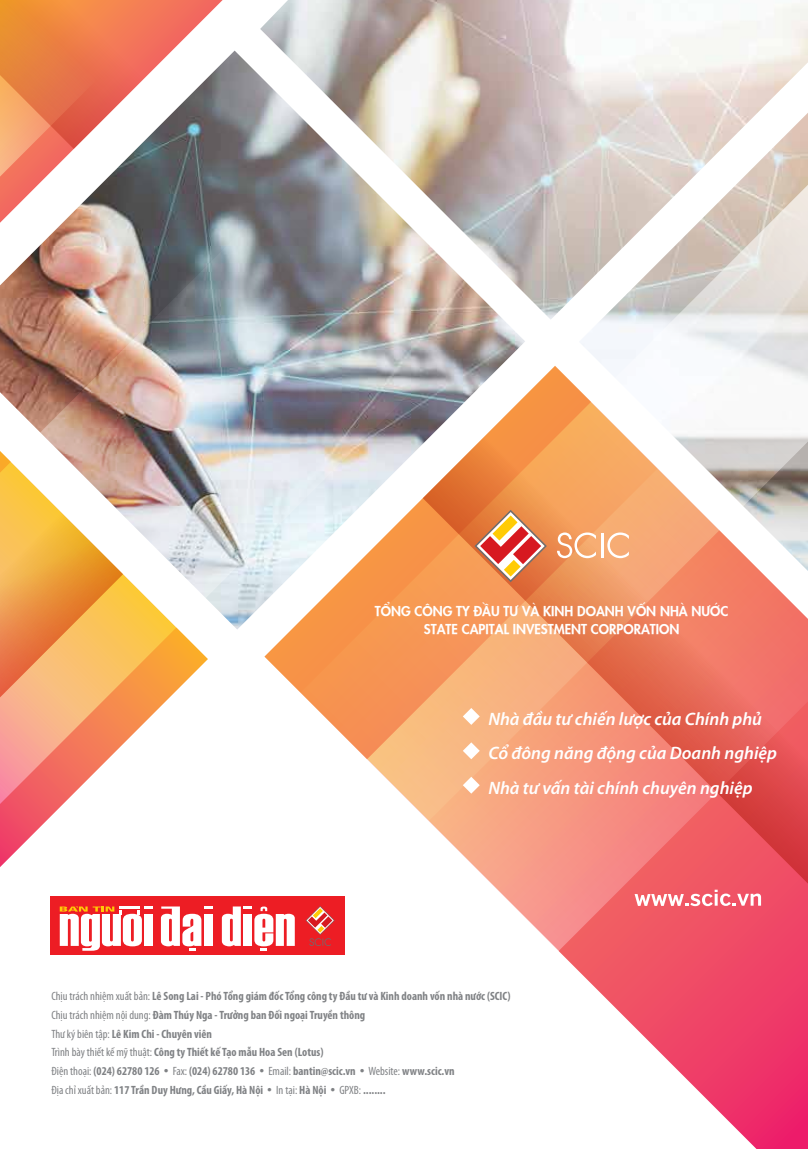
<style>
.page{position:relative;width:808px;height:1149px;background:#fff}
.page>*{position:absolute;margin:0;border:0;box-sizing:border-box;transform-origin:0 0}
.t1{font:italic 600 18px/34.3px "Myriad Pro";color:#fff}
.t2{font:800 13.2px/18.1px "SFU Futura";color:#fff;text-align:center}
.t3{font:700 condensed 12px/18.6px "Myriad Pro";color:#808285}
.s1{font-weight:400}
</style>
<div class="page">
<svg style="left:0;top:818px;width:808px;height:330px"></svg>
<img style="left:0;top:0;width:808px;height:818px">
<div style="left:45px;top:891px;width:304px;height:68px;background:#fff"></div>
<div style="left:50px;top:895px;width:294px;height:59px;background:#ed1d24"></div>
<svg style="left:60px;top:906px;width:92px;height:44px"></svg>
<svg style="left:161px;top:906px;width:51px;height:44px"></svg>
<svg style="left:222px;top:906px;width:73px;height:44px"></svg>
<svg style="left:306px;top:906px;width:29px;height:39px"></svg>
<svg style="left:474px;top:509px;width:73px;height:73px;background:#e3875a"></svg>
<svg style="left:557px;top:532px;width:39px;height:26px"></svg>
<svg style="left:607px;top:532px;width:22px;height:26px"></svg>
<hr style="left:601px;top:532px;width:2px;height:25px;background:#fff">
<svg style="left:463px;top:707px;width:17px;height:17px"></svg>
<svg style="left:463px;top:742px;width:17px;height:17px"></svg>
<svg style="left:463px;top:776px;width:17px;height:17px"></svg>
<svg style="left:635px;top:889px;width:126px;height:16px"></svg>
<svg style="left:164px;top:1068px;width:4px;height:4px"></svg>
<svg style="left:260px;top:1068px;width:4px;height:4px"></svg>
<svg style="left:361px;top:1068px;width:3px;height:4px"></svg>
<svg style="left:331px;top:1087px;width:4px;height:3px"></svg>
<p class="t2" style="left:375px;top:600px;width:355px">TỔNG CÔNG TY ĐẦU TƯ VÀ KINH DOANH VỐN NHÀ NƯỚC<br>STATE CAPITAL INVESTMENT CORPORATION</p>
<h1 class="t1" style="left:488px;top:701px;width:290px">Nhà đầu tư chiến lược của Chính phủ<br>Cổ đông năng động của Doanh nghiệp<br>Nhà tư vấn tài chính chuyên nghiệp</h1>
<p class="t3" style="left:51px;top:986px;width:461px"><span class="s1">Chịu trách nhiệm xuất bản:</span> Lê Song Lai - Phó Tổng giám đốc Tổng công ty Đầu tư và Kinh doanh vốn nhà nước (SCIC)<br><span class="s1">Chịu trách nhiệm nội dung:</span> Đàm Thúy Nga - Trưởng ban Đối ngoại Truyền thông<br><span class="s1">Thư ký biên tập:</span> Lê Kim Chi - Chuyên viên<br><span class="s1">Trình bày thiết kế mỹ thuật:</span> Công ty Thiết kế Tạo mẫu Hoa Sen (Lotus)<br><span class="s1">Điện thoại:</span> (024) 62780 126 <span class="s1">Fax:</span> (024) 62780 136 <span class="s1">Email:</span> bantin@scic.vn <span class="s1">Website:</span> www.scic.vn<br><span class="s1">Địa chỉ xuất bản:</span> 117 Trần Duy Hưng, Cầu Giấy, Hà Nội <span class="s1">In tại:</span> Hà Nội <span class="s1">GPXB:</span> ........</p>
</div>
